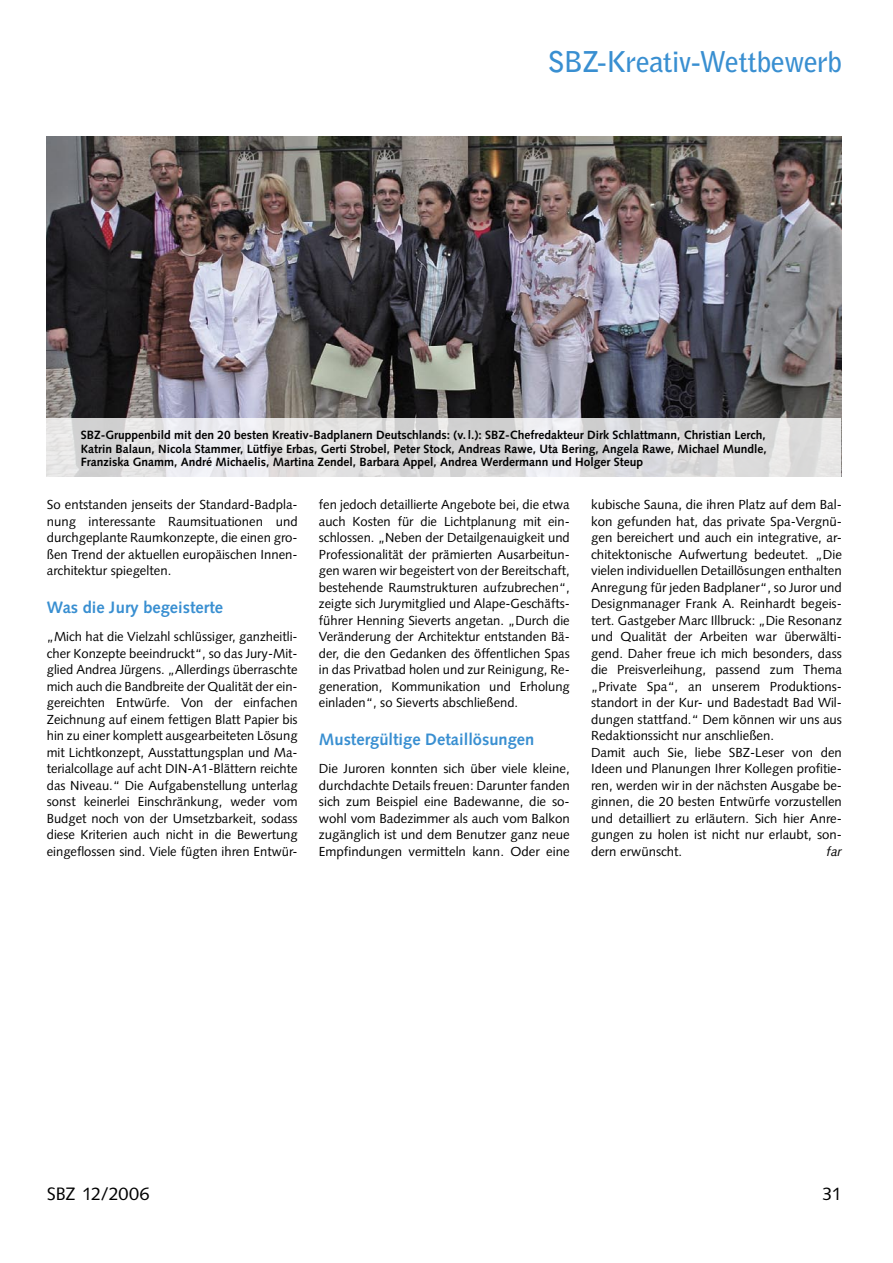
<style>
.page{position:relative;width:893px;height:1263px;background:#fff}
.page>*{position:absolute;margin:0;border:0;box-sizing:border-box;transform-origin:0 0}
.t1{font:700 28.5px "Bell Gothic Std";letter-spacing:-.025em;color:#398fd1}
.t2{font:18px "Syntax LT Std";letter-spacing:-.01em;color:#000}
.SBZ_07-Zwischenüberschrift{font:700 16.5px "Syntax LT Std";color:#398fd1}
.SBZ_05-Grundtext{font:13.2px/16.5px "Syntax LT Std";color:#000;text-align:justify}
.SBZ_05-Grundtext-2{font:italic 13.2px "Syntax LT Std";color:#000}
.SBZ_12-Bildunterschrift{font:700 12px/13.5px "Syntax LT Std";color:#000;text-align:justify}
</style>
<div class="page">
<img style="left:47px;top:136px;width:795px;height:340px">
<svg style="left:47px;top:419px;width:794px;height:58px;background:#dfdfe0"></svg>
<h1 class="t1" style="left:548px;top:45px;width:296px">SBZ-Kreativ-Wettbewerb</h1>
<p class="SBZ_12-Bildunterschrift" style="left:81px;top:428px;width:688px">SBZ-Gruppenbild mit den 20 besten Kreativ-Badplanern Deutschlands: (v. l.): SBZ-Chefredakteur Dirk Schlattmann, Christian Lerch, Katrin Balaun, Nicola Stammer, Lütfiye Erbas, Gerti Strobel, Peter Stock, Andreas Rawe, Uta Bering, Angela Rawe, Michael Mundle, Franziska Gnamm, André Michaelis, Martina Zendel, Barbara Appel, Andrea Werdermann und Holger Steup</p>
<p class="SBZ_05-Grundtext" style="left:591px;top:496px;width:252px">kubische Sauna, die ihren Platz auf dem Bal&shy;kon gefunden hat, das private Spa-Vergnü&shy;gen bereichert und auch ein integrative, ar&shy;chitektonische Aufwertung bedeutet. „Die vielen individuellen Detaillösungen enthalten Anregung für jeden Badplaner“, so Juror und Designmanager Frank A. Reinhardt begeis&shy;tert. Gastgeber Marc Illbruck: „Die Resonanz und Qualität der Arbeiten war überwälti&shy;gend. Daher freue ich mich besonders, dass die Preisverleihung, passend zum Thema „Private Spa“, an unserem Produktions&shy;standort in der Kur- und Badestadt Bad Wil&shy;dungen stattfand.“ Dem können wir uns aus Redaktionssicht nur anschließen.</p>
<p class="SBZ_05-Grundtext" style="left:591px;top:744px;width:252px">Damit auch Sie, liebe SBZ-Leser von den Ideen und Planungen Ihrer Kollegen profitie&shy;ren, werden wir in der nächsten Ausgabe be&shy;ginnen, die 20 besten Entwürfe vorzustellen und detailliert zu erläutern. Sich hier Anre&shy;gungen zu holen ist nicht nur erlaubt, son&shy;dern erwünscht.</p>
<p class="SBZ_05-Grundtext" style="left:319px;top:496px;width:252px">fen jedoch detaillierte Angebote bei, die etwa auch Kosten für die Lichtplanung mit ein&shy;schlossen. „Neben der Detailgenauigkeit und Professionalität der prämierten Ausarbeitun&shy;gen waren wir begeistert von der Bereitschaft, bestehende Raumstrukturen aufzubrechen“, zeigte sich Jurymitglied und Alape-Geschäfts&shy;führer Henning Sieverts angetan. „Durch die Veränderung der Architektur entstanden Bä&shy;der, die den Gedanken des öffentlichen Spas in das Privatbad holen und zur Reinigung, Re&shy;generation, Kommunikation und Erholung einladen“, so Sieverts abschließend.</p>
<p class="SBZ_07-Zwischenüberschrift" style="left:319px;top:729px;width:217px">Mustergültige Detaillösungen</p>
<p class="SBZ_05-Grundtext" style="left:319px;top:760px;width:252px">Die Juroren konnten sich über viele kleine, durchdachte Details freuen: Darunter fanden sich zum Beispiel eine Badewanne, die so&shy;wohl vom Badezimmer als auch vom Balkon zugänglich ist und dem Benutzer ganz neue Empfindungen vermitteln kann. Oder eine</p>
<p class="SBZ_05-Grundtext" style="left:47px;top:496px;width:252px">So entstanden jenseits der Standard-Badpla&shy;nung interessante Raumsituationen und durchgeplante Raumkonzepte, die einen gro&shy;ßen Trend der aktuellen europäischen Innen&shy;architektur spiegelten.</p>
<p class="SBZ_07-Zwischenüberschrift" style="left:47px;top:597px;width:178px">Was die Jury begeisterte</p>
<p class="SBZ_05-Grundtext" style="left:47px;top:628px;width:252px">„Mich hat die Vielzahl schlüssiger, ganzheitli&shy;cher Konzepte beeindruckt“, so das Jury-Mit&shy;glied Andrea Jürgens. „Allerdings überraschte mich auch die Bandbreite der Qualität der ein&shy;gereichten Entwürfe. Von der einfachen Zeichnung auf einem fettigen Blatt Papier bis hin zu einer komplett ausgearbeiteten Lösung mit Lichtkonzept, Ausstattungsplan und Ma&shy;terialcollage auf acht DIN-A1-Blättern reichte das Niveau.“ Die Aufgabenstellung unterlag sonst keinerlei Einschränkung, weder vom Budget noch von der Umsetzbarkeit, sodass diese Kriterien auch nicht in die Bewertung eingeflossen sind. Viele fügten ihren Entwür-</p>
<p class="SBZ_05-Grundtext-2" style="left:827px;top:843px;width:17px">far</p>
<h2 class="t2" style="left:47px;top:1183px;width:104px">SBZ 12/2006</h2>
<h2 class="t2" style="left:823px;top:1183px;width:21px">31</h2>
</div>
